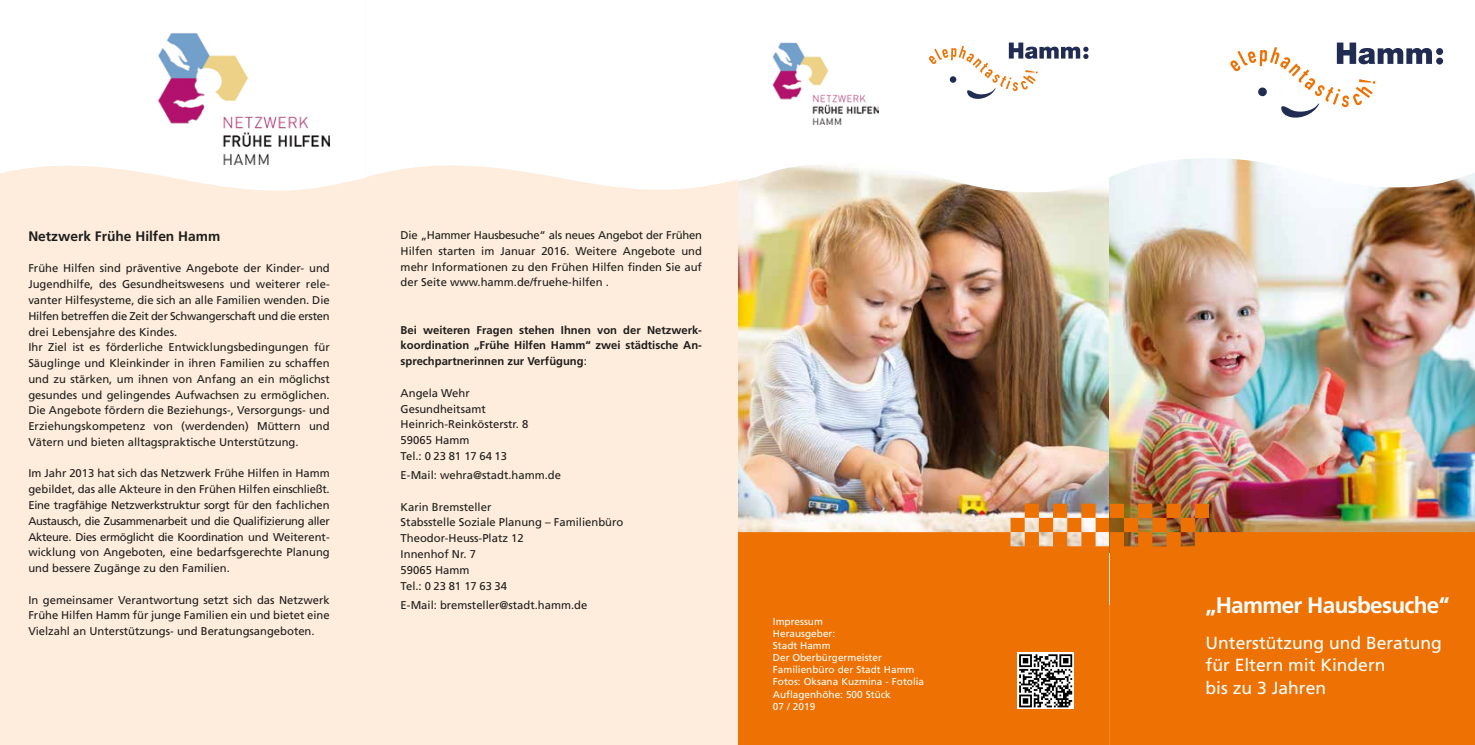
<style>
.page{position:relative;width:1475px;height:745px;background:#fff}
.page>*{position:absolute;margin:0;border:0;box-sizing:border-box;transform-origin:0 0}
.t1{font:700 22.5px "Frutiger";letter-spacing:-.03em;color:#fff}
.t2{font:17.5px/22.5px "Frutiger";color:#fff}
.t3{font:700 13.75px "Frutiger";color:#1d1d1b}
.t4{font:11.25px/15.8px "Frutiger";color:#1d1d1b;text-align:justify}
.t5{font:700 11.25px/15.8px "Frutiger";color:#1d1d1b;text-align:justify}
.t6{font:10px/12px "Frutiger";color:#fff}
.s1{font-weight:400}
</style>
<div class="page">
<img style="left:737px;top:192px;width:372px;height:311px">
<svg style="left:737px;top:503px;width:372px;height:241px;background:#eb7d1a"></svg>
<img style="left:1109px;top:192px;width:365px;height:311px">
<svg style="left:1109px;top:503px;width:365px;height:241px;background:#e5720c"></svg>
<svg style="left:748px;top:42px;width:361px;height:150px"></svg>
<svg style="left:1109px;top:42px;width:365px;height:150px"></svg>
<svg style="left:1435px;top:48px;width:7px;height:7px"></svg>
<svg style="left:1435px;top:58px;width:7px;height:6px"></svg>
<svg style="left:1229px;top:43px;width:202px;height:76px"></svg>
<svg style="left:928px;top:43px;width:160px;height:57px"></svg>
<div style="left:0;top:0;width:365px;height:744px;background:#feecdc"></div>
<div style="left:354px;top:0;width:383px;height:744px;background:#feecdc"></div>
<svg style="left:0;top:0;width:365px;height:191px;background:#fefdfb"></svg>
<img style="left:157px;top:32px;width:173px;height:133px">
<svg style="left:365px;top:0;width:383px;height:197px;background:#fefdfb"></svg>
<img style="left:772px;top:42px;width:106px;height:82px">
<svg style="left:1017px;top:652px;width:56px;height:56px"></svg>
<svg style="left:1018px;top:653px;width:53px;height:54px"></svg>
<p class="t3" style="left:28px;top:228px;width:193px">Netzwerk Frühe Hilfen Hamm</p>
<p class="t4" style="left:28px;top:260px;width:303px;text-align:left">Frühe Hilfen sind präventive Angebote der Kinder- und Jugendhilfe, des Gesundheitswesens und weiterer rele&shy;vanter Hilfesysteme, die sich an alle Familien wenden. Die Hilfen betreffen die Zeit der Schwangerschaft und die ersten drei Lebensjahre des Kindes.<br>Ihr Ziel ist es förderliche Entwicklungsbedingungen für Säuglinge und Kleinkinder in ihren Familien zu schaffen und zu stärken, um ihnen von Anfang an ein möglichst gesundes und gelingendes Aufwachsen zu ermöglichen.<br>Die Angebote fördern die Beziehungs-, Versorgungs- und Erziehungskompetenz von (werdenden) Müttern und Vätern und bieten alltagspraktische Unterstützung.</p>
<p class="t4" style="left:28px;top:465px;width:303px">Im Jahr 2013 hat sich das Netzwerk Frühe Hilfen in Hamm gebildet, das alle Akteure in den Frühen Hilfen einschließt.<br>Eine tragfähige Netzwerkstruktur sorgt für den fachlichen Austausch, die Zusammenarbeit und die Qualifizierung aller Akteure. Dies ermöglicht die Koordination und Weiterent&shy;wicklung von Angeboten, eine bedarfsgerechte Planung und bessere Zugänge zu den Familien.</p>
<p class="t4" style="left:28px;top:591px;width:303px">In gemeinsamer Verantwortung setzt sich das Netzwerk Frühe Hilfen Hamm für junge Familien ein und bietet eine Vielzahl an Unterstützungs- und Beratungsangeboten.</p>
<p class="t4" style="left:400px;top:227px;width:303px">Die „Hammer Hausbesuche“ als neues Angebot der Frühen Hilfen starten im Januar 2016. Weitere Angebote und mehr Informationen zu den Frühen Hilfen finden Sie auf der Seite www.hamm.de/fruehe-hilfen .</p>
<p class="t5" style="left:400px;top:322px;width:303px">Bei weiteren Fragen stehen Ihnen von der Netzwerk&shy;koordination „Frühe Hilfen Hamm“ zwei städtische An&shy;sprechpartnerinnen zur Verfügung<span class="s1">:</span></p>
<p class="t4" style="left:400px;top:385px;width:129px;text-align:left">Angela Wehr<br>Gesundheitsamt<br>Heinrich-Reinkösterstr. 8<br>59065 Hamm<br>Tel.: 0 23 81 17 64 13</p>
<p class="t4" style="left:400px;top:467px;width:162px">E-Mail: wehra@stadt.hamm.de</p>
<p class="t4" style="left:400px;top:498px;width:224px;text-align:left">Karin Bremsteller<br>Stabsstelle Soziale Planung – Familienbüro<br>Theodor-Heuss-Platz 12<br>Innenhof Nr. 7<br>59065 Hamm<br>Tel.: 0 23 81 17 63 34</p>
<p class="t4" style="left:400px;top:596px;width:188px">E-Mail: bremsteller@stadt.hamm.de</p>
<p class="t6" style="left:772px;top:615px;width:153px">Impressum<br>Herausgeber:<br>Stadt Hamm<br>Der Oberbürgermeister<br>Familienbüro der Stadt Hamm<br>Fotos: Oksana Kuzmina - Fotolia<br>Auflagenhöhe: 500 Stück<br>07 / 2019</p>
<h1 class="t1" style="left:1205px;top:592px;width:245px">„Hammer Hausbesuche“</h1>
<h2 class="t2" style="left:1205px;top:630px;width:238px">Unterstützung und Beratung für Eltern mit Kindern<br>bis zu 3 Jahren</h2>
</div>
